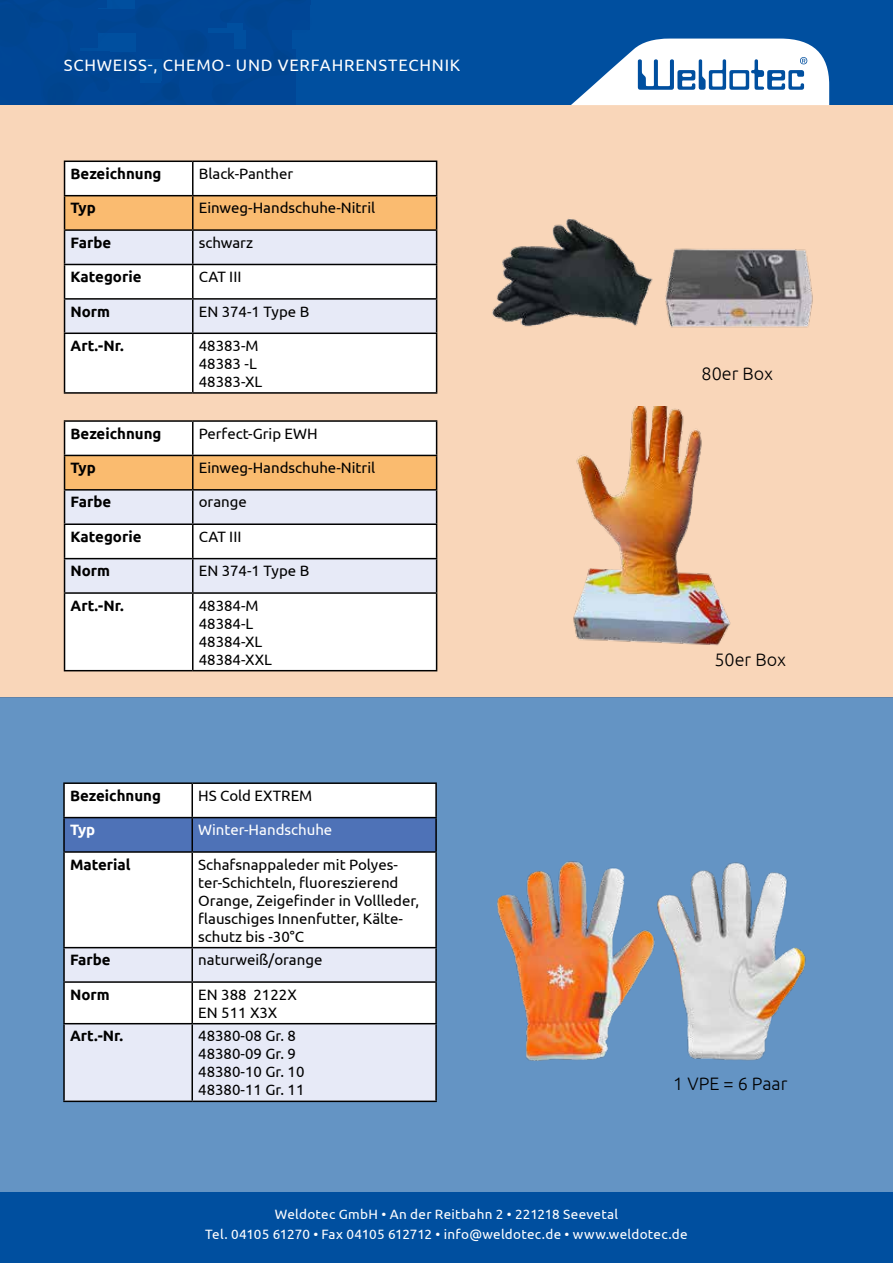
<style>
.page{position:relative;width:893px;height:1263px;background:#fff}
.page>*{position:absolute;margin:0;border:0;box-sizing:border-box;transform-origin:0 0}
.t1{font:300 18px "Ubuntu";color:#000}
.t2{font:16.5px "Ubuntu";letter-spacing:.05em;color:#fff}
.t3{font:15px/18px "Ubuntu";color:#000}
.t4{font:700 15px "Ubuntu";color:#000}
.t5{font:15px "Ubuntu";color:#fff}
.t6{font:700 15px "Ubuntu";color:#fff}
.t7{font:13.5px/19.5px "Ubuntu";letter-spacing:.02em;color:#fff;text-align:center}
</style>
<div class="page">
<div style="left:0;top:102px;width:893px;height:595px;background:#f9d6b9"></div>
<div style="left:0;top:1192px;width:893px;height:71px;background:#004f9f"></div>
<div style="left:0;top:0;width:893px;height:104px;background:#004f9f"></div>
<svg style="left:0;top:0;width:306px;height:104px"></svg>
<div style="left:0;top:697px;width:893px;height:495px;background:#6494c4"></div>
<svg style="left:571px;top:39px;width:258px;height:66px"></svg>
<div style="left:65px;top:162px;width:371px;height:230px;background:#fff"></div>
<svg style="left:65px;top:196px;width:371px;height:136px;background:#efe1d5"></svg>
<hr style="left:64px;top:161px;width:129px;height:1px;background:#000">
<hr style="left:64px;top:162px;width:1px;height:33px;background:#000">
<hr style="left:193px;top:161px;width:244px;height:1px;background:#000">
<hr style="left:192px;top:162px;width:2px;height:33px;background:#000">
<hr style="left:436px;top:162px;width:1px;height:33px;background:#000">
<hr style="left:64px;top:195px;width:129px;height:1px;background:#000">
<hr style="left:64px;top:196px;width:1px;height:33px;background:#000">
<hr style="left:193px;top:195px;width:244px;height:1px;background:#000">
<hr style="left:192px;top:196px;width:2px;height:33px;background:#000">
<hr style="left:436px;top:196px;width:1px;height:33px;background:#000">
<hr style="left:64px;top:229px;width:129px;height:2px;background:#000">
<hr style="left:64px;top:231px;width:1px;height:33px;background:#000">
<hr style="left:193px;top:229px;width:244px;height:2px;background:#000">
<hr style="left:192px;top:231px;width:2px;height:33px;background:#000">
<hr style="left:436px;top:231px;width:1px;height:33px;background:#000">
<hr style="left:64px;top:264px;width:129px;height:1px;background:#000">
<hr style="left:64px;top:265px;width:1px;height:33px;background:#000">
<hr style="left:193px;top:264px;width:244px;height:1px;background:#000">
<hr style="left:192px;top:265px;width:2px;height:33px;background:#000">
<hr style="left:436px;top:265px;width:1px;height:33px;background:#000">
<hr style="left:64px;top:298px;width:129px;height:2px;background:#000">
<hr style="left:64px;top:300px;width:1px;height:32px;background:#000">
<hr style="left:193px;top:298px;width:244px;height:2px;background:#000">
<hr style="left:192px;top:300px;width:2px;height:32px;background:#000">
<hr style="left:436px;top:300px;width:1px;height:32px;background:#000">
<hr style="left:64px;top:332px;width:129px;height:2px;background:#000">
<hr style="left:64px;top:334px;width:1px;height:58px;background:#000">
<hr style="left:193px;top:332px;width:244px;height:2px;background:#000">
<hr style="left:192px;top:334px;width:2px;height:58px;background:#000">
<hr style="left:436px;top:334px;width:1px;height:58px;background:#000">
<hr style="left:64px;top:392px;width:129px;height:2px;background:#000">
<hr style="left:193px;top:392px;width:244px;height:2px;background:#000">
<img style="left:492px;top:219px;width:321px;height:109px">
<img style="left:573px;top:406px;width:158px;height:240px">
<div style="left:65px;top:422px;width:371px;height:248px;background:#fff"></div>
<svg style="left:65px;top:456px;width:371px;height:136px;background:#efe1d5"></svg>
<hr style="left:64px;top:420px;width:129px;height:2px;background:#000">
<hr style="left:64px;top:422px;width:1px;height:33px;background:#000">
<hr style="left:193px;top:420px;width:244px;height:2px;background:#000">
<hr style="left:192px;top:422px;width:2px;height:33px;background:#000">
<hr style="left:436px;top:422px;width:1px;height:33px;background:#000">
<hr style="left:64px;top:455px;width:129px;height:1px;background:#000">
<hr style="left:64px;top:456px;width:1px;height:33px;background:#000">
<hr style="left:193px;top:455px;width:244px;height:1px;background:#000">
<hr style="left:192px;top:456px;width:2px;height:33px;background:#000">
<hr style="left:436px;top:456px;width:1px;height:33px;background:#000">
<hr style="left:64px;top:489px;width:129px;height:2px;background:#000">
<hr style="left:64px;top:491px;width:1px;height:32px;background:#000">
<hr style="left:193px;top:489px;width:244px;height:2px;background:#000">
<hr style="left:192px;top:491px;width:2px;height:32px;background:#000">
<hr style="left:436px;top:491px;width:1px;height:32px;background:#000">
<hr style="left:64px;top:523px;width:129px;height:2px;background:#000">
<hr style="left:64px;top:525px;width:1px;height:33px;background:#000">
<hr style="left:193px;top:523px;width:244px;height:2px;background:#000">
<hr style="left:192px;top:525px;width:2px;height:33px;background:#000">
<hr style="left:436px;top:525px;width:1px;height:33px;background:#000">
<hr style="left:64px;top:558px;width:129px;height:1px;background:#000">
<hr style="left:64px;top:559px;width:1px;height:33px;background:#000">
<hr style="left:193px;top:558px;width:244px;height:1px;background:#000">
<hr style="left:192px;top:559px;width:2px;height:33px;background:#000">
<hr style="left:436px;top:559px;width:1px;height:33px;background:#000">
<hr style="left:64px;top:592px;width:129px;height:2px;background:#000">
<hr style="left:64px;top:594px;width:1px;height:76px;background:#000">
<hr style="left:193px;top:592px;width:244px;height:2px;background:#000">
<hr style="left:192px;top:594px;width:2px;height:76px;background:#000">
<hr style="left:436px;top:594px;width:1px;height:76px;background:#000">
<hr style="left:64px;top:670px;width:129px;height:1px;background:#000">
<hr style="left:193px;top:670px;width:244px;height:1px;background:#000">
<div style="left:65px;top:784px;width:370px;height:163px;background:#fff"></div>
<div style="left:65px;top:818px;width:370px;height:33px;background:#4e72b7"></div>
<svg style="left:65px;top:948px;width:370px;height:152px;background:#ebeef7"></svg>
<hr style="left:63px;top:782px;width:129px;height:2px;background:#000">
<hr style="left:63px;top:784px;width:2px;height:33px;background:#000">
<hr style="left:192px;top:782px;width:245px;height:2px;background:#000">
<hr style="left:191px;top:784px;width:2px;height:33px;background:#000">
<hr style="left:435px;top:784px;width:2px;height:33px;background:#000">
<hr style="left:63px;top:817px;width:129px;height:1px;background:#000">
<hr style="left:63px;top:818px;width:2px;height:33px;background:#000">
<hr style="left:192px;top:817px;width:245px;height:1px;background:#000">
<hr style="left:191px;top:818px;width:2px;height:33px;background:#000">
<hr style="left:435px;top:818px;width:2px;height:33px;background:#000">
<hr style="left:63px;top:851px;width:129px;height:2px;background:#000">
<hr style="left:63px;top:853px;width:2px;height:94px;background:#000">
<hr style="left:192px;top:851px;width:245px;height:2px;background:#000">
<hr style="left:191px;top:853px;width:2px;height:94px;background:#000">
<hr style="left:435px;top:853px;width:2px;height:94px;background:#000">
<hr style="left:63px;top:947px;width:129px;height:1px;background:#000">
<hr style="left:63px;top:948px;width:2px;height:33px;background:#000">
<hr style="left:192px;top:947px;width:245px;height:1px;background:#000">
<hr style="left:191px;top:948px;width:2px;height:33px;background:#000">
<hr style="left:435px;top:948px;width:2px;height:33px;background:#000">
<hr style="left:63px;top:981px;width:129px;height:2px;background:#000">
<hr style="left:63px;top:983px;width:2px;height:40px;background:#000">
<hr style="left:192px;top:981px;width:245px;height:2px;background:#000">
<hr style="left:191px;top:983px;width:2px;height:40px;background:#000">
<hr style="left:435px;top:983px;width:2px;height:40px;background:#000">
<hr style="left:63px;top:1023px;width:129px;height:1px;background:#000">
<hr style="left:63px;top:1024px;width:2px;height:76px;background:#000">
<hr style="left:192px;top:1023px;width:245px;height:1px;background:#000">
<hr style="left:191px;top:1024px;width:2px;height:76px;background:#000">
<hr style="left:435px;top:1024px;width:2px;height:76px;background:#000">
<hr style="left:63px;top:1100px;width:129px;height:2px;background:#000">
<hr style="left:192px;top:1100px;width:245px;height:2px;background:#000">
<img style="left:497px;top:861px;width:309px;height:200px">
<p class="t2" style="left:64px;top:55px;width:398px">SCHWEISS-, CHEMO- UND VERFAHRENSTECHNIK</p>
<p class="t4" style="left:71px;top:164px;width:92px">Bezeichnung</p>
<p class="t3" style="left:199px;top:164px;width:96px">Black-Panther</p>
<p class="t4" style="left:71px;top:199px;width:27px">Typ</p>
<p class="t3" style="left:199px;top:198px;width:178px">Einweg-Handschuhe-Nitril</p>
<p class="t4" style="left:71px;top:233px;width:42px">Farbe</p>
<p class="t3" style="left:199px;top:233px;width:56px">schwarz</p>
<p class="t4" style="left:71px;top:268px;width:72px">Kategorie</p>
<p class="t3" style="left:199px;top:267px;width:44px">CAT III</p>
<p class="t4" style="left:71px;top:302px;width:41px">Norm</p>
<p class="t3" style="left:199px;top:302px;width:112px">EN 374-1 Type B</p>
<p class="t4" style="left:71px;top:336px;width:55px">Art.-Nr.</p>
<p class="t3" style="left:199px;top:336px;width:65px">48383-M<br>48383 -L<br>48383-XL</p>
<p class="t4" style="left:71px;top:424px;width:92px">Bezeichnung</p>
<p class="t3" style="left:199px;top:424px;width:120px">Perfect-Grip EWH</p>
<p class="t4" style="left:71px;top:459px;width:27px">Typ</p>
<p class="t3" style="left:199px;top:458px;width:178px">Einweg-Handschuhe-Nitril</p>
<p class="t4" style="left:71px;top:493px;width:42px">Farbe</p>
<p class="t3" style="left:199px;top:493px;width:50px">orange</p>
<p class="t4" style="left:71px;top:527px;width:72px">Kategorie</p>
<p class="t3" style="left:199px;top:527px;width:44px">CAT III</p>
<p class="t4" style="left:71px;top:562px;width:41px">Norm</p>
<p class="t3" style="left:199px;top:561px;width:112px">EN 374-1 Type B</p>
<p class="t4" style="left:71px;top:596px;width:55px">Art.-Nr.</p>
<p class="t3" style="left:199px;top:596px;width:75px">48384-M<br>48384-L<br>48384-XL<br>48384-XXL</p>
<p class="t4" style="left:70px;top:786px;width:92px">Bezeichnung</p>
<p class="t3" style="left:198px;top:786px;width:116px">HS Cold EXTREM</p>
<p class="t6" style="left:70px;top:821px;width:27px">Typ</p>
<p class="t5" style="left:198px;top:821px;width:136px">Winter-Handschuhe</p>
<p class="t4" style="left:70px;top:855px;width:62px">Material</p>
<p class="t3" style="left:198px;top:855px;width:222px">Schafsnappaleder mit Polyes&shy;ter-Schichteln, fluoreszierend<br>Orange, Zeigefinder in Vollleder, flauschiges Innenfutter, Kälte&shy;schutz bis -30°C</p>
<p class="t4" style="left:70px;top:951px;width:42px">Farbe</p>
<p class="t3" style="left:198px;top:950px;width:126px">naturweiß/orange</p>
<p class="t4" style="left:70px;top:985px;width:41px">Norm</p>
<p class="t3" style="left:198px;top:985px;width:100px">EN 388 2122X<br>EN 511 X3X</p>
<p class="t4" style="left:70px;top:1027px;width:55px">Art.-Nr.</p>
<p class="t3" style="left:198px;top:1026px;width:108px">48380-08 Gr. 8<br>48380-09 Gr. 9<br>48380-10 Gr. 10<br>48380-11 Gr. 11</p>
<p class="t1" style="left:702px;top:362px;width:73px">80er Box</p>
<p class="t1" style="left:714px;top:649px;width:73px">50er Box</p>
<p class="t1" style="left:673px;top:1073px;width:116px">1 VPE = 6 Paar</p>
<p class="t7" style="left:205px;top:1204px;width:484px">Weldotec GmbH • An der Reitbahn 2 • 221218 Seevetal<br>Tel. 04105 61270 • Fax 04105 612712 • info@weldotec.de • www.weldotec.de</p>
</div>
